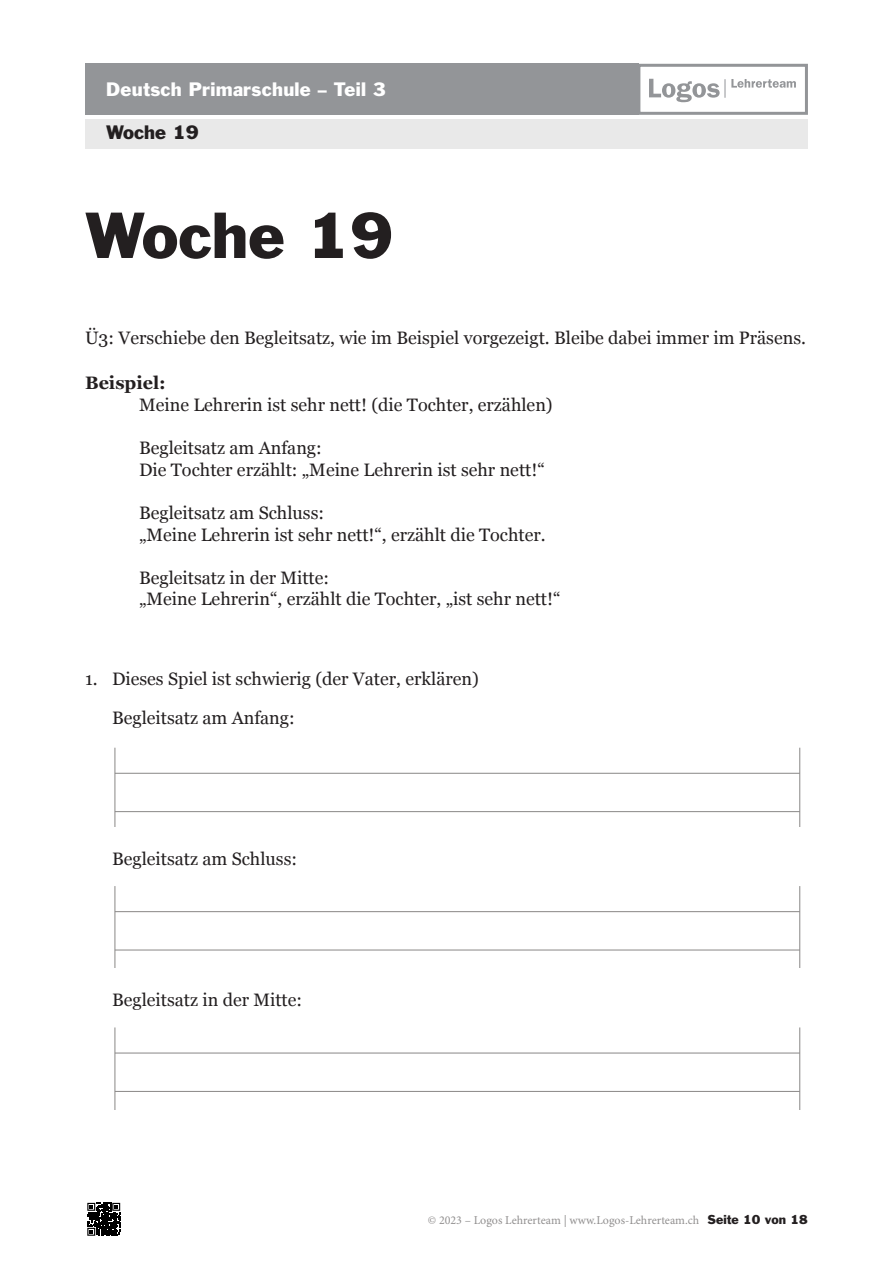
<style>
.page{position:relative;width:893px;height:1263px;background:#fff}
.page>*{position:absolute;margin:0;border:0;box-sizing:border-box;transform-origin:0 0}
.t1{font:60px "Franklin Gothic Std";color:#231f20}
.t2{font:18px/21.6px "Georgia";color:#231f20}
.t3{font:18px "Franklin Gothic Std";letter-spacing:.015em;color:#fff}
.t4{font:700 18px "Georgia";color:#231f20}
.t5{font:18px "Franklin Gothic Std";color:#231f20}
.t6{font:12px "Minion Pro";color:#918f8f}
.s1{font-family:"Franklin Gothic Std";color:#231f20}
</style>
<div class="page">
<svg style="left:87px;top:1202px;width:34px;height:30px"></svg>
<svg style="left:87px;top:1203px;width:33px;height:33px"></svg>
<div style="left:85px;top:119px;width:723px;height:30px;background:#e9e9e9"></div>
<div style="left:85px;top:64px;width:554px;height:51px;background:#939598"></div>
<svg style="left:649px;top:79px;width:147px;height:23px"></svg>
<div style="left:637px;top:64px;width:171px;height:51px;border:3px solid #939598"></div>
<hr style="left:115px;top:773px;width:685px;height:1px;background:#898786">
<hr style="left:115px;top:811px;width:685px;height:1px;background:#898786">
<hr style="left:799px;top:748px;width:1px;height:78px;background:#898786">
<hr style="left:115px;top:748px;width:1px;height:78px;background:#898786">
<hr style="left:115px;top:911px;width:685px;height:1px;background:#898786">
<hr style="left:115px;top:950px;width:685px;height:1px;background:#898786">
<hr style="left:799px;top:886px;width:1px;height:82px;background:#898786">
<hr style="left:115px;top:886px;width:1px;height:82px;background:#898786">
<hr style="left:115px;top:1053px;width:685px;height:1px;background:#898786">
<hr style="left:115px;top:1091px;width:685px;height:1px;background:#898786">
<hr style="left:799px;top:1027px;width:1px;height:82px;background:#898786">
<hr style="left:115px;top:1027px;width:1px;height:82px;background:#898786">
<p class="t3" style="left:106px;top:82px;width:281px">Deutsch Primarschule – Teil 3</p>
<p class="t5" style="left:106px;top:126px;width:94px">Woche 19</p>
<h1 class="t1" style="left:85px;top:213px;width:310px">Woche 19</h1>
<p class="t2" style="left:85px;top:329px;width:722px">Ü3: Verschiebe den Begleitsatz, wie im Beispiel vorgezeigt. Bleibe dabei immer im Präsens.</p>
<p class="t4" style="left:85px;top:376px;width:82px">Beispiel:</p>
<p class="t2" style="left:139px;top:395px;width:415px">Meine Lehrerin ist sehr nett! (die Tochter, erzählen)</p>
<p class="t2" style="left:139px;top:438px;width:407px">Begleitsatz am Anfang:<br>Die Tochter erzählt: „Meine Lehrerin ist sehr nett!“</p>
<p class="t2" style="left:139px;top:503px;width:408px">Begleitsatz am Schluss:<br>„Meine Lehrerin ist sehr nett!“, erzählt die Tochter.</p>
<p class="t2" style="left:139px;top:568px;width:423px">Begleitsatz in der Mitte:<br>„Meine Lehrerin“, erzählt die Tochter, „ist sehr nett!“</p>
<p class="t2" style="left:112px;top:661px;width:368px;line-height:38.5px;text-indent:-27px">1. Dieses Spiel ist schwierig (der Vater, erklären)<br>Begleitsatz am Anfang:</p>
<p class="t2" style="left:112px;top:849px;width:187px">Begleitsatz am Schluss:</p>
<p class="t2" style="left:112px;top:991px;width:192px">Begleitsatz in der Mitte:</p>
<p class="t6" style="left:428px;top:1216px;width:381px">© 2023 – Logos Lehrerteam | www.Logos-Lehrerteam.ch <span class="s1">Seite 10 von 18</span></p>
</div>
